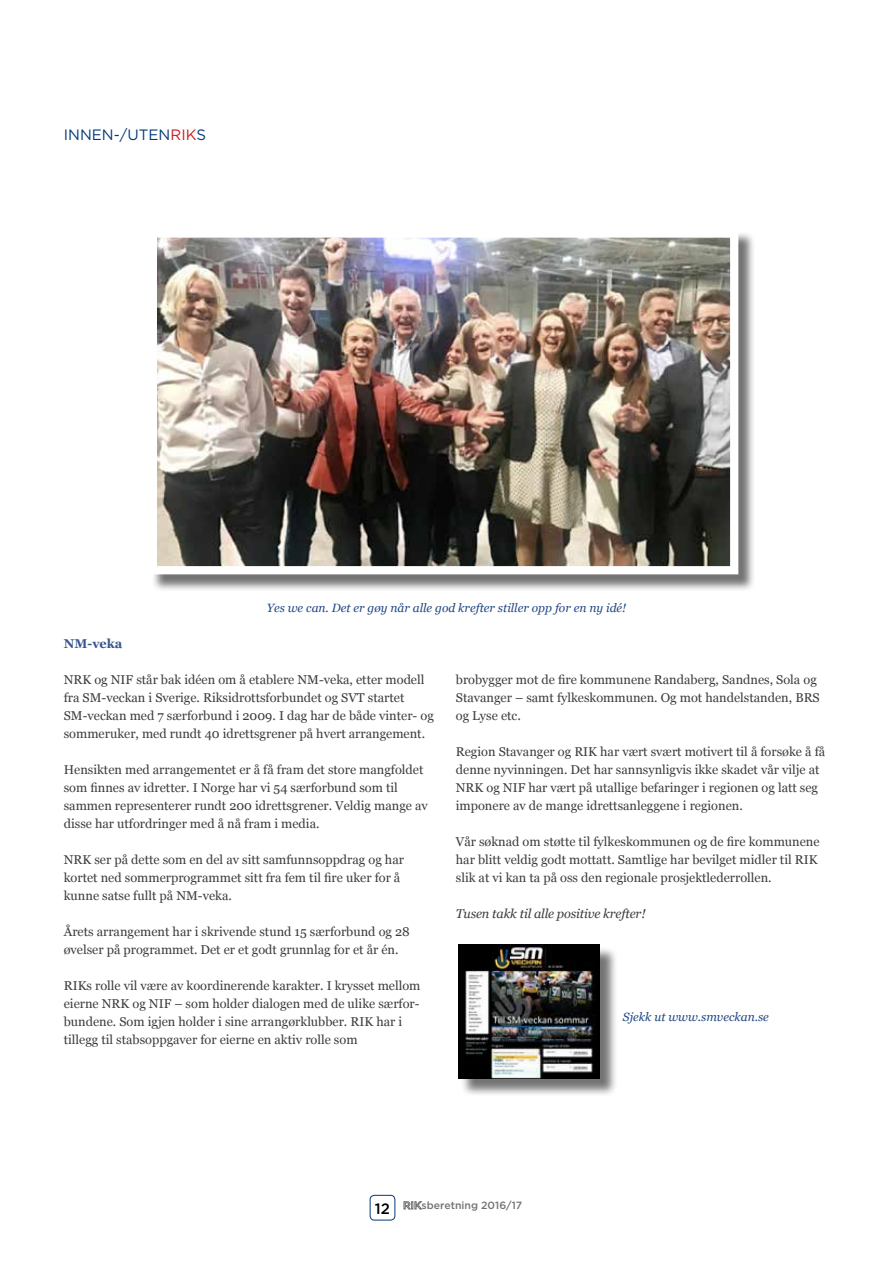
<style>
.page{position:relative;width:893px;height:1263px;background:#fff}
.page>*{position:absolute;margin:0;border:0;box-sizing:border-box;transform-origin:0 0}
.t1{font:15px "Gotham";color:#003a78}
.t2{font:500 15px "Gotham";color:#000}
.t3{font:12.75px/18px "Georgia";color:#3c3c3b}
.t4{font:italic 12.75px "Georgia";letter-spacing:-.01em;color:#3c3c3b}
.t5{font:700 12.75px "Georgia";color:#38558f}
.t6{font:italic 12px "Georgia";color:#204783}
.t7{font:500 10.5px "Gotham";color:#747373}
.s1{color:#cd171a}
</style>
<div class="page">
<svg style="left:404px;top:1201px;width:18px;height:8px"></svg>
<div style="left:370px;top:1195px;width:25px;height:25px;border:1px solid #003a78;border-radius:4px"></div>
<div style="left:151px;top:232px;width:605px;height:360px;background:#000;opacity:.55"></div>
<img style="left:158px;top:238px;width:571px;height:327px">
<div style="left:149px;top:229px;width:589px;height:345px;border:8px solid #fff"></div>
<div style="left:460px;top:946px;width:159px;height:151px;background:#000;opacity:.55"></div>
<img style="left:458px;top:944px;width:142px;height:134px">
<p class="t1" style="left:64px;top:125px;width:144px">INNEN-/UTEN<span class="s1">RIK</span>S</p>
<p class="t6" style="left:267px;top:599px;width:361px">Yes we can. Det er gøy når alle god krefter stiller opp for en ny idé!</p>
<p class="t5" style="left:64px;top:633px;width:60px">NM-veka</p>
<p class="t3" style="left:64px;top:670px;width:372px">NRK og NIF står bak idéen om å etablere NM-veka, etter modell fra SM-veckan i Sverige. Riksidrottsforbundet og SVT startet SM-veckan med 7 særforbund i 2009. I dag har de både vinter- og sommeruker, med rundt 40 idrettsgrener på hvert arrangement.</p>
<p class="t3" style="left:64px;top:760px;width:366px">Hensikten med arrangementet er å få fram det store mangfoldet som finnes av idretter. I Norge har vi 54 særforbund som til sammen representerer rundt 200 idrettsgrener. Veldig mange av disse har utfordringer med å nå fram i media.</p>
<p class="t3" style="left:64px;top:850px;width:342px">NRK ser på dette som en del av sitt samfunnsoppdrag og har kortet ned sommerprogrammet sitt fra fem til fire uker for å kunne satse fullt på NM-veka.</p>
<p class="t3" style="left:64px;top:922px;width:348px">Årets arrangement har i skrivende stund 15 særforbund og 28 øvelser på programmet. Det er et godt grunnlag for et år én.</p>
<p class="t3" style="left:64px;top:976px;width:358px">RIKs rolle vil være av koordinerende karakter. I krysset mellom eierne NRK og NIF – som holder dialogen med de ulike særfor&shy;bundene. Som igjen holder i sine arrangørklubber. RIK har i tillegg til stabsoppgaver for eierne en aktiv rolle som</p>
<p class="t3" style="left:456px;top:670px;width:365px">brobygger mot de fire kommunene Randaberg, Sandnes, Sola og<br>Stavanger – samt fylkeskommunen. Og mot handelstanden, BRS og Lyse etc.</p>
<p class="t3" style="left:456px;top:742px;width:371px">Region Stavanger og RIK har vært svært motivert til å forsøke å få denne nyvinningen. Det har sannsynligvis ikke skadet vår vilje at NRK og NIF har vært på utallige befaringer i regionen og latt seg imponere av de mange idrettsanleggene i regionen.</p>
<p class="t3" style="left:456px;top:832px;width:365px">Vår søknad om støtte til fylkeskommunen og de fire kommunene har blitt veldig godt mottatt. Samtlige har bevilget midler til RIK slik at vi kan ta på oss den regionale prosjektlederrollen.</p>
<p class="t4" style="left:456px;top:904px;width:191px">Tusen takk til alle positive krefter!</p>
<p class="t6" style="left:623px;top:1008px;width:147px">Sjekk ut www.smveckan.se</p>
<p class="t2" style="left:375px;top:1199px;width:17px">12</p>
<p class="t7" style="left:422px;top:1198px;width:102px">sberetning 2016/17</p>
</div>
